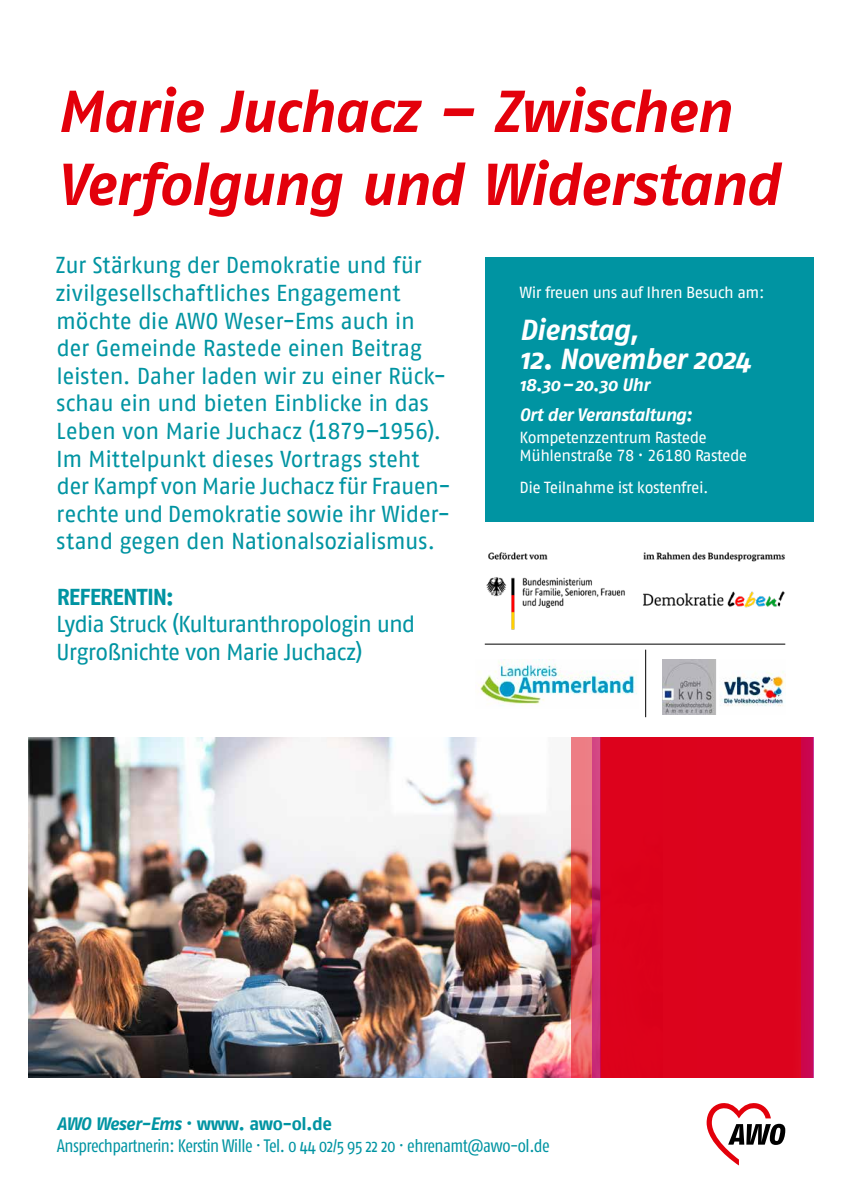
<style>
.page{position:relative;width:842px;height:1191px;background:#fff}
.page>*{position:absolute;margin:0;border:0;box-sizing:border-box;transform-origin:0 0}
.t1{font:italic 700 59px/73px "Fago Pro";letter-spacing:-.02em;color:#e3000b}
.t2{font:italic 700 29px "Fago Pro";letter-spacing:-.025em;color:#fff}
.t3{font:23px/27.6px "AWO Fago Office";letter-spacing:-.02em;color:#0094a2}
.t4{font:23px/27.6px "AWO Fago Office";letter-spacing:-.04em;color:#0094a2}
.t5{font:700 23px "AWO Fago Office";letter-spacing:-.035em;color:#0094a2}
.t6{font:condensed 18px "Fago Pro";letter-spacing:-.025em;color:#0094a2}
.t7{font:italic 700 18px/30px "Fago Pro";letter-spacing:-.025em;color:#fff}
.t8{font:700 18px "AWO Fago Office";letter-spacing:-.025em;color:#0094a2}
.t9{font:16px/18px "AWO Fago Office";letter-spacing:-.025em;color:#fff}
.s1{font-family:"Fago Pro";font-style:italic}
</style>
<div class="page">
<img style="left:28px;top:737px;width:543px;height:340px">
<svg style="left:571px;top:737px;width:21px;height:340px;background:#df6264"></svg>
<div style="left:601px;top:737px;width:212px;height:340px;background:#dc031d"></div>
<div style="left:801px;top:737px;width:12px;height:340px;background:#ca064e"></div>
<svg style="left:592px;top:737px;width:9px;height:340px;background:#cb3075"></svg>
<div style="left:485px;top:257px;width:329px;height:265px;background:#0094a2"></div>
<svg style="left:707px;top:1103px;width:78px;height:62px"></svg>
<img style="left:662px;top:659px;width:123px;height:55px">
<img style="left:484px;top:552px;width:302px;height:93px">
<img style="left:478px;top:659px;width:159px;height:47px">
<hr style="left:485px;top:644px;width:300px;height:1px;background:#000">
<hr style="left:645px;top:649px;width:1px;height:68px;background:#000">
<h1 class="t1" style="left:57px;top:75px;width:724px">Marie Juchacz – Zwischen<br>Verfolgung und Widerstand</h1>
<p class="t3" style="left:56px;top:251px;width:397px">Zur Stärkung der Demokratie und für zivilgesellschaftliches Engagement möchte die AWO Weser-Ems auch in der Gemeinde Rastede einen Beitrag leisten. Daher laden wir zu einer Rück&shy;schau ein und bieten Einblicke in das Leben von Marie Juchacz (1879–1956).<br>Im Mittelpunkt dieses Vortrags steht der Kampf von Marie Juchacz für Frauen&shy;rechte und Demokratie sowie ihr Wider&shy;stand gegen den Nationalsozialismus.</p>
<p class="t5" style="left:57px;top:583px;width:119px">REFERENTIN:</p>
<p class="t4" style="left:56px;top:610px;width:361px">Lydia Struck (Kulturanthropologin und<br>Urgroßnichte von Marie Juchacz)</p>
<p class="t9" style="left:519px;top:283px;width:246px">Wir freuen uns auf Ihren Besuch am:</p>
<p class="t2" style="left:519px;top:312px;width:121px">Dienstag,</p>
<p class="t2" style="left:519px;top:341px;width:233px">12. November 2024</p>
<p class="t7" style="left:519px;top:369px;width:174px">18.30–20.30 Uhr<br>Ort der Veranstaltung:</p>
<p class="t9" style="left:519px;top:428px;width:229px">Kompetenzzentrum Rastede<br>Mühlenstraße 78 · 26180 Rastede</p>
<p class="t9" style="left:519px;top:478px;width:191px">Die Teilnahme ist kostenfrei.</p>
<p class="t8" style="left:57px;top:1113px;width:277px"><span class="s1">AWO Weser-Ems</span> · www. awo-ol.de</p>
<p class="t6" style="left:57px;top:1135px;width:495px">Ansprechpartnerin: Kerstin Wille · Tel. 0 44 02/5 95 22 20 · ehrenamt@awo-ol.de</p>
</div>
